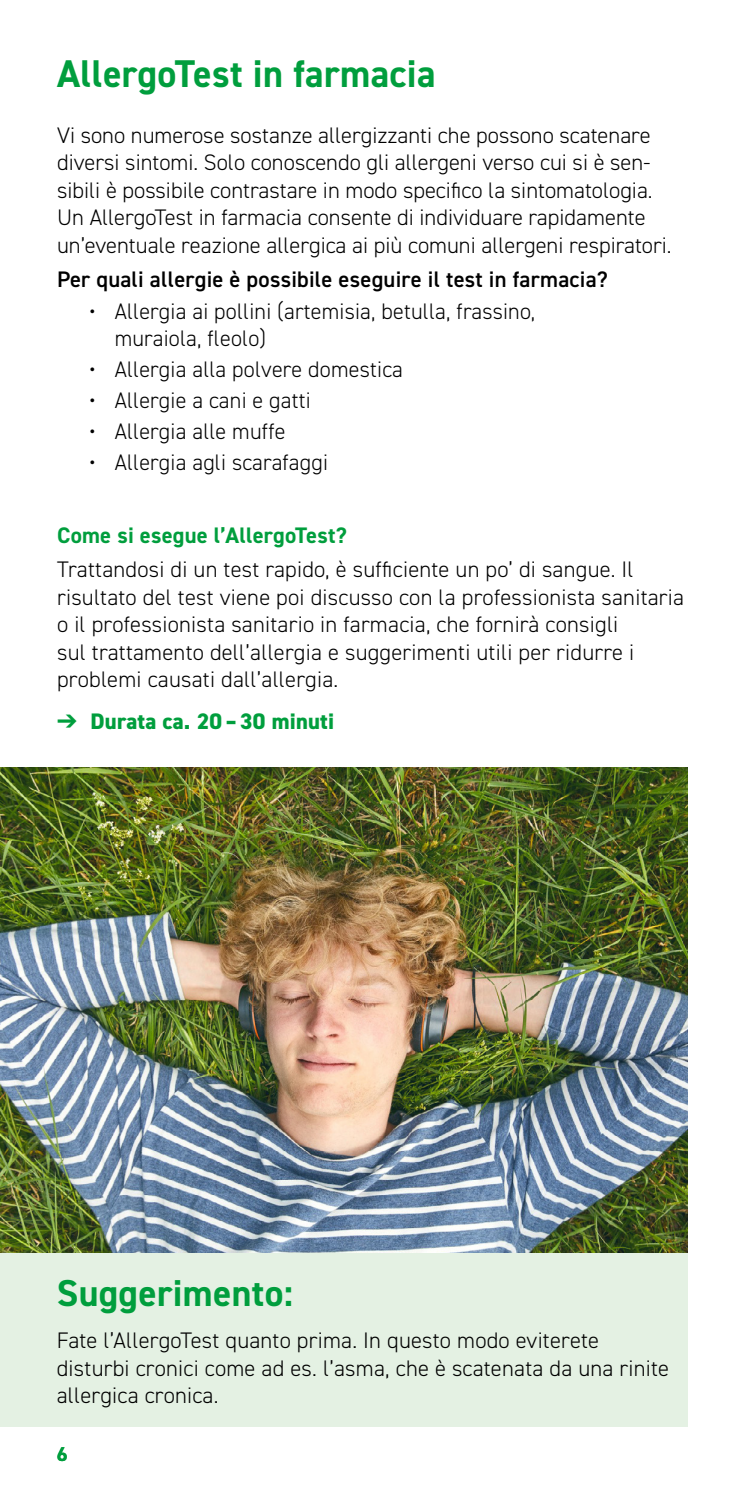
<style>
.page{position:relative;width:745px;height:1489px;background:#fff}
.page>*{position:absolute;margin:0;border:0;box-sizing:border-box;transform-origin:0 0}
.t1{font:700 38.75px "DIN2014";letter-spacing:.01em;color:#009e3d}
.t2{font:700 37.5px "DIN2014";letter-spacing:.01em;color:#009e3d}
.t3{font:300 22.5px/27.5px "DIN2014";letter-spacing:.01em;color:#000}
.t4{font:600 22.5px "DIN2014";letter-spacing:.01em;color:#000}
.t5{font:700 22.5px "DIN2014";letter-spacing:.01em;color:#009e3d}
.t6{font:800 22.5px "DIN2014";letter-spacing:.01em;color:#009e3d}
.t7{font:700 20px "DIN2014";color:#009e3d}
</style>
<div class="page">
<img style="left:0;top:767px;width:687px;height:486px">
<div style="left:0;top:1253px;width:687px;height:173px;background:#e4f1e3"></div>
<h1 class="t1" style="left:57px;top:48px;width:380px">AllergoTest in farmacia</h1>
<p class="t3" style="left:57px;top:121px;width:615px">Vi sono numerose sostanze allergizzanti che possono scatenare diversi sintomi. Solo conoscendo gli allergeni verso cui si è sen&shy;sibili è possibile contrastare in modo specifico la sintomatologia.<br>Un AllergoTest in farmacia consente di individuare rapidamente un’eventuale reazione allergica ai più comuni allergeni respiratori.</p>
<p class="t4" style="left:57px;top:265px;width:552px">Per quali allergie è possibile eseguire il test in farmacia?</p>
<p class="t3" style="left:115px;top:297px;width:422px;text-indent:-26px">• Allergia ai pollini (artemisia, betulla, frassino, muraiola, fleolo)</p>
<p class="t3" style="left:89px;top:355px;width:315px">• Allergia alla polvere domestica</p>
<p class="t3" style="left:89px;top:387px;width:223px">• Allergie a cani e gatti</p>
<p class="t3" style="left:89px;top:418px;width:198px">• Allergia alle muffe</p>
<p class="t3" style="left:89px;top:449px;width:240px">• Allergia agli scarafaggi</p>
<p class="t5" style="left:57px;top:520px;width:291px">Come si esegue l’AllergoTest?</p>
<p class="t3" style="left:57px;top:556px;width:628px">Trattandosi di un test rapido, è sufficiente un po’ di sangue. Il risultato del test viene poi discusso con la professionista sanitaria o il professionista sanitario in farmacia, che fornirà consigli<br>sul trattamento dell’allergia e suggerimenti utili per ridurre i problemi causati dall’allergia.</p>
<p class="t6" style="left:57px;top:706px;width:278px">➔ Durata ca. 20 – 30 minuti</p>
<h2 class="t2" style="left:57px;top:1268px;width:238px">Suggerimento:</h2>
<p class="t3" style="left:57px;top:1326px;width:613px">Fate l’AllergoTest quanto prima. In questo modo eviterete disturbi cronici come ad es. l’asma, che è scatenata da una rinite allergica cronica.</p>
<p class="t7" style="left:57px;top:1440px;width:12px">6</p>
</div>
